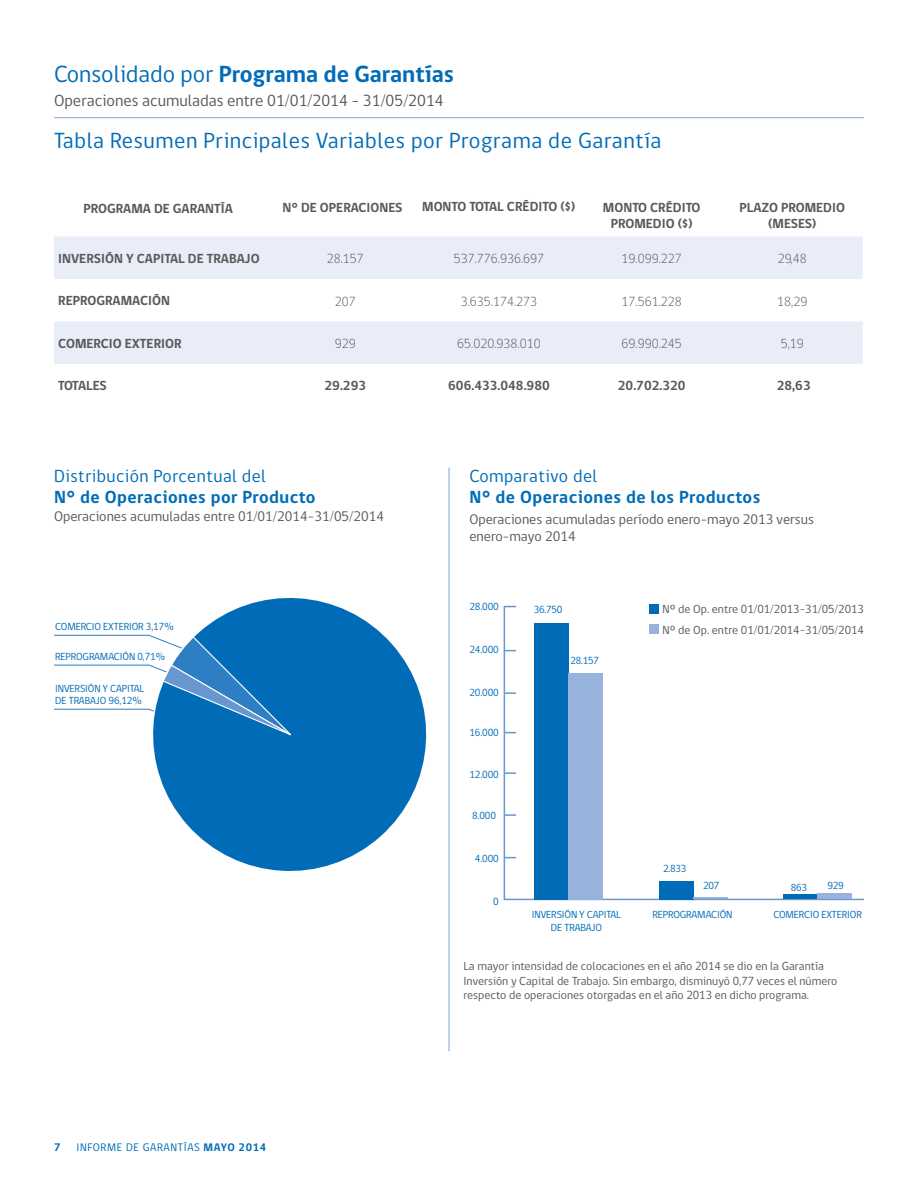
<style>
.page{position:relative;width:918px;height:1188px;background:#fff}
.page>*{position:absolute;margin:0;border:0;box-sizing:border-box;transform-origin:0 0}
.t1{font:700 24px "gob CL";color:#006cb7}
.t2{font:22.5px "gob CL";letter-spacing:.025em;color:#006cb7}
.t3{font:700 18px "gob CL";letter-spacing:.025em;color:#006cb7}
.t4{font:18px "gob CL";letter-spacing:.025em;color:#006cb7}
.t5{font:16.5px "gob CL";color:#58595b}
.t6{font:14.25px/16.5px "gob CL";color:#58595b}
.t7{font:700 13.5px/16.2px "gob CL";color:#58595b;text-align:center}
.t8{font:300 13.5px "gob CL";color:#58595b}
.t9{font:12px/14.4px "gob CL";color:#58595b}
.t10{font:11.25px "gob CL";letter-spacing:.055em;color:#006cb7}
.t11{font:700 11.25px "gob CL";color:#006cb7}
.t12{font:10.5px/12px "gob CL";letter-spacing:-.01em;color:#006cb7}
.s1{font-weight:400}
.s2{font-weight:700}
</style>
<div class="page">
<hr style="left:449px;top:467px;width:1px;height:584px;background:#7fa3d6">
<svg style="left:54px;top:634px;width:83px;height:76px"></svg>
<svg style="left:137px;top:597px;width:290px;height:274px"></svg>
<svg style="left:503px;top:605px;width:361px;height:296px"></svg>
<svg style="left:505px;top:772px;width:11px;height:2px"></svg>
<svg style="left:505px;top:814px;width:11px;height:2px"></svg>
<div style="left:534px;top:623px;width:34px;height:276px;background:#006cb7"></div>
<div style="left:659px;top:881px;width:34px;height:18px;background:#006cb7"></div>
<div style="left:783px;top:894px;width:34px;height:5px;background:#006cb7"></div>
<div style="left:568px;top:673px;width:34px;height:226px;background:#96b2dd"></div>
<hr style="left:693px;top:897px;width:34px;height:2px;background:#96b2dd">
<div style="left:817px;top:894px;width:34px;height:5px;background:#96b2dd"></div>
<div style="left:649px;top:604px;width:10px;height:9px;background:#006cb7"></div>
<div style="left:649px;top:624px;width:10px;height:10px;background:#96b2dd"></div>
<hr style="left:54px;top:117px;width:810px;height:1px;background:#7fa3d6">
<svg style="left:505px;top:692px;width:11px;height:2px"></svg>
<svg style="left:54px;top:236px;width:809px;height:128px;fill:#e9edf7"></svg>
<h1 class="t1" style="left:54px;top:58px;width:402px"><span class="s1">Consolidado por</span> Programa de Garantías</h1>
<h3 class="t5" style="left:54px;top:89px;width:391px">Operaciones acumuladas entre 01/01/2014 – 31/05/2014</h3>
<h2 class="t2" style="left:54px;top:125px;width:609px">Tabla Resumen Principales Variables por Programa de Garantía</h2>
<p class="t7" style="left:84px;top:201px;width:151px">PROGRAMA DE GARANTÍA</p>
<p class="t7" style="left:282px;top:200px;width:122px">N° DE OPERACIONES</p>
<p class="t7" style="left:422px;top:199px;width:155px">MONTO TOTAL CRÉDITO ($)</p>
<p class="t7" style="left:603px;top:200px;width:99px">MONTO CRÉDITO<br>PROMEDIO ($)</p>
<p class="t7" style="left:739px;top:200px;width:107px">PLAZO PROMEDIO (MESES)</p>
<p class="t7" style="left:58px;top:251px;width:203px">INVERSIÓN Y CAPITAL DE TRABAJO</p>
<p class="t8" style="left:327px;top:249px;width:39px">28.157</p>
<p class="t8" style="left:454px;top:249px;width:92px">537.776.936.697</p>
<p class="t8" style="left:622px;top:249px;width:62px">19.099.227</p>
<p class="t8" style="left:778px;top:249px;width:31px">29,48</p>
<p class="t7" style="left:58px;top:293px;width:113px">REPROGRAMACIÓN</p>
<p class="t8" style="left:335px;top:292px;width:23px">207</p>
<p class="t8" style="left:461px;top:292px;width:78px">3.635.174.273</p>
<p class="t8" style="left:622px;top:292px;width:62px">17.561.228</p>
<p class="t8" style="left:777px;top:292px;width:32px">18,29</p>
<p class="t7" style="left:58px;top:336px;width:125px">COMERCIO EXTERIOR</p>
<p class="t8" style="left:335px;top:334px;width:23px">929</p>
<p class="t8" style="left:457px;top:334px;width:85px">65.020.938.010</p>
<p class="t8" style="left:622px;top:334px;width:62px">69.990.245</p>
<p class="t8" style="left:781px;top:334px;width:25px">5,19</p>
<p class="t7" style="left:58px;top:378px;width:50px">TOTALES</p>
<p class="t7" style="left:325px;top:378px;width:43px">29.293</p>
<p class="t7" style="left:448px;top:378px;width:103px">606.433.048.980</p>
<p class="t7" style="left:618px;top:378px;width:69px">20.702.320</p>
<p class="t7" style="left:777px;top:378px;width:35px">28,63</p>
<h3 class="t4" style="left:54px;top:464px;width:214px">Distribución Porcentual del</h3>
<h3 class="t3" style="left:54px;top:485px;width:263px">N° de Operaciones por Producto</h3>
<p class="t6" style="left:54px;top:508px;width:332px">Operaciones acumuladas entre 01/01/2014-31/05/2014</p>
<p class="t12" style="left:55px;top:621px;width:13px">COMER</p>
<p class="t12" style="left:86px;top:621px;width:89px">CIO EXTERIOR 3,17%</p>
<p class="t12" style="left:55px;top:651px;width:23px">REPROGRAMA</p>
<p class="t12" style="left:114px;top:651px;width:53px">CIÓN 0,71%</p>
<p class="t12" style="left:55px;top:683px;width:91px">INVERSIÓN Y CAPITAL<br>DE TRABAJO 96,12%</p>
<p class="t11" style="left:54px;top:1140px;width:8px">7</p>
<p class="t10" style="left:77px;top:1140px;width:191px">Informe de garantías <span class="s2">MAYO 2014</span></p>
<h3 class="t4" style="left:469px;top:464px;width:130px">Comparativo del</h3>
<h3 class="t3" style="left:469px;top:485px;width:293px">N° de Operaciones de los Productos</h3>
<p class="t6" style="left:469px;top:512px;width:346px">Operaciones acumuladas período enero-mayo 2013 versus enero-mayo 2014</p>
<p class="t12" style="left:469px;top:601px;width:31px">28.000</p>
<p class="t12" style="left:469px;top:644px;width:31px">24.000</p>
<p class="t12" style="left:469px;top:686px;width:31px">20.000</p>
<p class="t12" style="left:469px;top:727px;width:31px">16.000</p>
<p class="t12" style="left:469px;top:769px;width:31px">12.000</p>
<p class="t12" style="left:472px;top:810px;width:25px">8.000</p>
<p class="t12" style="left:475px;top:852px;width:25px">4.000</p>
<p class="t12" style="left:493px;top:896px;width:7px">0</p>
<p class="t12" style="left:534px;top:604px;width:30px">36.750</p>
<p class="t12" style="left:570px;top:655px;width:30px">28.157</p>
<p class="t9" style="left:663px;top:599px;width:203px;line-height:20.7px">Nº de Op. entre 01/01/2013-31/05/2013<br>Nº de Op. entre 01/01/2014-31/05/2014</p>
<p class="t12" style="left:663px;top:863px;width:25px">2.833</p>
<p class="t12" style="left:703px;top:880px;width:18px">207</p>
<p class="t12" style="left:791px;top:882px;width:18px">863</p>
<p class="t12" style="left:827px;top:880px;width:18px">929</p>
<p class="t12" style="left:532px;top:908px;width:91px;line-height:13.5px;text-align:center">INVERSIÓN Y CAPITAL<br>DE TRABAJO</p>
<p class="t12" style="left:653px;top:909px;width:23px">REPROGRAMA</p>
<p class="t12" style="left:711px;top:909px;width:21px">CIÓN</p>
<p class="t12" style="left:773px;top:909px;width:13px">COMER</p>
<p class="t12" style="left:804px;top:909px;width:53px">CIO EXTERIOR</p>
<p class="t9" style="left:463px;top:959px;width:375px">La mayor intensidad de colocaciones en el año 2014 se dio en la Garantía<br>Inversión y Capital de Trabajo. Sin embargo, disminuyó 0,77 veces el número respecto de operaciones otorgadas en el año 2013 en dicho programa.</p>
</div>
